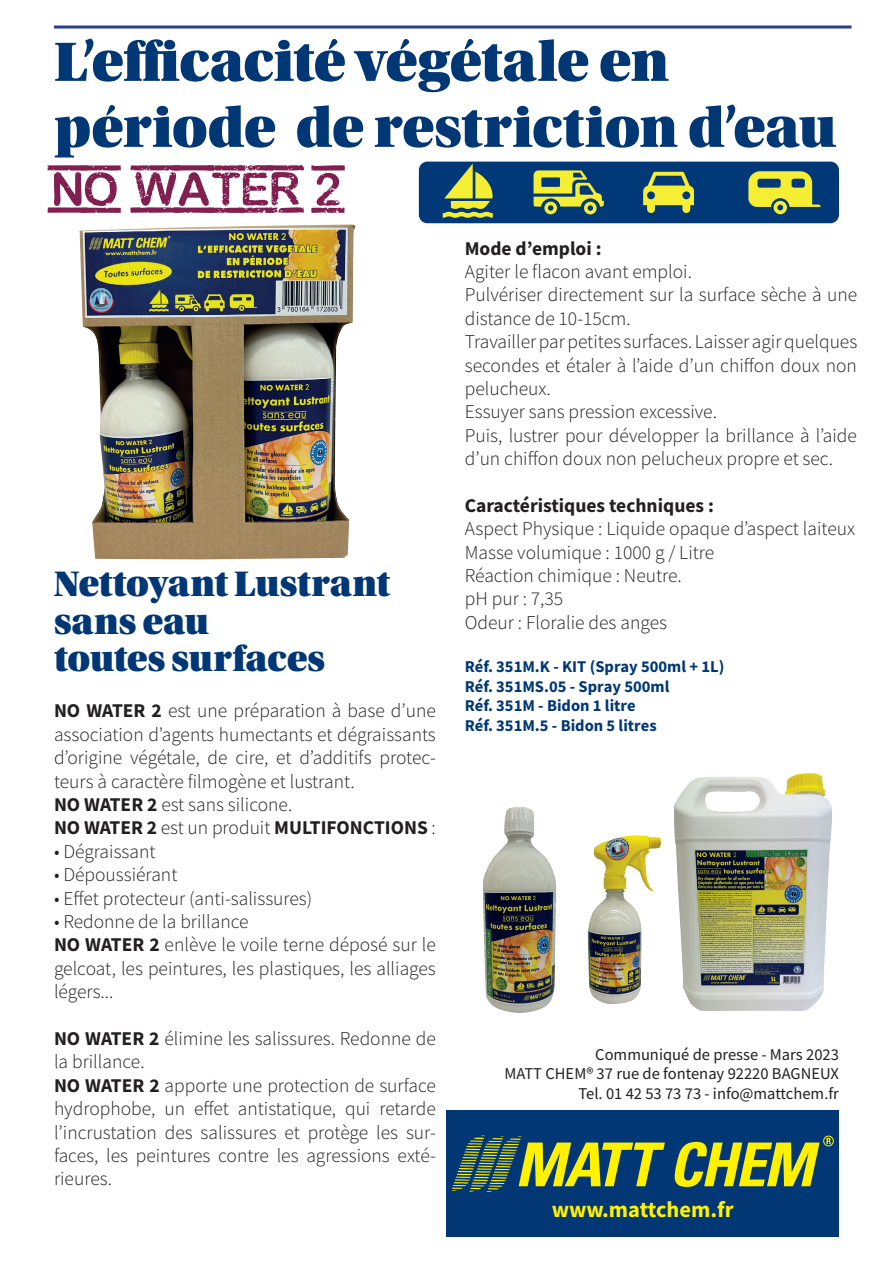
<style>
.page{position:relative;width:893px;height:1263px;background:#fff}
.page>*{position:absolute;margin:0;border:0;box-sizing:border-box;transform-origin:0 0}
.t1{font:58.5px/66px "Utopia Std Black Headline";letter-spacing:-.005em;color:#013775}
.t2{font:58.5px "TOPSECRET";letter-spacing:.01em;color:#811f50}
.t3{font:37.5px/37.5px "Utopia Std Black Headline";color:#013775}
.t4{font:700 22.5px "Source Sans Pro";color:#fff101}
.t5{font:300 19.5px/23.4px "Source Sans Pro";color:#231f20}
.t6{font:700 19.5px "Source Sans Pro";color:#231f20}
.t7{font:700 16.5px/19.8px "Source Sans Pro";color:#013775}
.t8{font:16.5px/19.8px "Source Sans Pro";color:#231f20;text-align:right}
.s1{font-weight:700}
</style>
<div class="page">
<div style="left:446px;top:1110px;width:393px;height:126px;background:#013775"></div>
<svg style="left:674px;top:1135px;width:160px;height:52px"></svg>
<svg style="left:452px;top:1135px;width:213px;height:57px"></svg>
<hr style="left:54px;top:26px;width:797px;height:3px;background:#253f8e">
<img style="left:80px;top:224px;width:275px;height:335px">
<div style="left:419px;top:162px;width:420px;height:61px;background:#013978;border-radius:9px"></div>
<svg style="left:443px;top:164px;width:50px;height:54px"></svg>
<svg style="left:533px;top:170px;width:71px;height:44px"></svg>
<svg style="left:643px;top:172px;width:50px;height:41px"></svg>
<svg style="left:748px;top:171px;width:73px;height:43px"></svg>
<img style="left:483px;top:807px;width:73px;height:206px">
<img style="left:588px;top:835px;width:73px;height:169px">
<img style="left:674px;top:773px;width:158px;height:238px">
<h1 class="t1" style="left:54px;top:30px;width:784px">L’efficacité végétale en période de restriction d’eau</h1>
<h1 class="t2" style="left:54px;top:160px;width:289px">NO WATER 2</h1>
<h2 class="t3" style="left:54px;top:566px;width:338px">Nettoyant Lustrant sans eau<br>toutes surfaces</h2>
<p class="t5" style="left:54px;top:699px;width:383px"><span class="s1">NO WATER 2</span> est une préparation à base d’une association d’agents humectants et dégraissants d’origine végétale, de cire, et d’additifs protec&shy;teurs à caractère filmogène et lustrant.<br><span class="s1">NO WATER 2</span> est sans silicone.<br><span class="s1">NO WATER 2</span> est un produit <span class="s1">MULTIFONCTIONS</span> :</p>
<p class="t5" style="left:54px;top:839px;width:103px">• Dégraissant</p>
<p class="t5" style="left:54px;top:863px;width:125px">• Dépoussiérant</p>
<p class="t5" style="left:54px;top:886px;width:260px">• Effet protecteur (anti-salissures)</p>
<p class="t5" style="left:54px;top:910px;width:383px">• Redonne de la brillance<br><span class="s1">NO WATER 2</span> enlève le voile terne déposé sur le gelcoat, les peintures, les plastiques, les alliages légers...</p>
<p class="t5" style="left:54px;top:1027px;width:383px"><span class="s1">NO WATER 2</span> élimine les salissures. Redonne de la brillance.<br><span class="s1">NO WATER 2</span> apporte une protection de surface hydrophobe, un effet antistatique, qui retarde l’incrustation des salissures et protège les sur&shy;faces, les peintures contre les agressions exté&shy;rieures.</p>
<p class="t6" style="left:465px;top:235px;width:138px">Mode d’emploi :</p>
<p class="t5" style="left:465px;top:260px;width:394px">Agiter le flacon avant emploi.<br>Pulvériser directement sur la surface sèche à une distance de 10-15cm.<br>Travailler par petites surfaces. Laisser agir quelques secondes et étaler à l’aide d’un chiffon doux non pelucheux.<br>Essuyer sans pression excessive.<br>Puis, lustrer pour développer la brillance à l’aide d’un chiffon doux non pelucheux propre et sec.</p>
<p class="t6" style="left:465px;top:492px;width:251px">Caractéristiques techniques :</p>
<p class="t5" style="left:465px;top:517px;width:392px">Aspect Physique : Liquide opaque d’aspect laiteux<br>Masse volumique : 1000 g / Litre<br>Réaction chimique : Neutre.<br>pH pur : 7,35<br>Odeur : Floralie des anges</p>
<p class="t7" style="left:465px;top:656px;width:261px">Réf. 351M.K - KIT (Spray 500ml + 1L)<br>Réf. 351MS.05 - Spray 500ml<br>Réf. 351M - Bidon 1 litre<br>Réf. 351M.5 - Bidon 5 litres</p>
<p class="t8" style="left:504px;top:1044px;width:336px">Communiqué de presse - Mars 2023<br>MATT CHEM® 37 rue de fontenay 92220 BAGNEUX<br>Tel. 01 42 53 73 73 - info@mattchem.fr</p>
<p class="t4" style="left:552px;top:1194px;width:184px">www.mattchem.fr</p>
</div>
